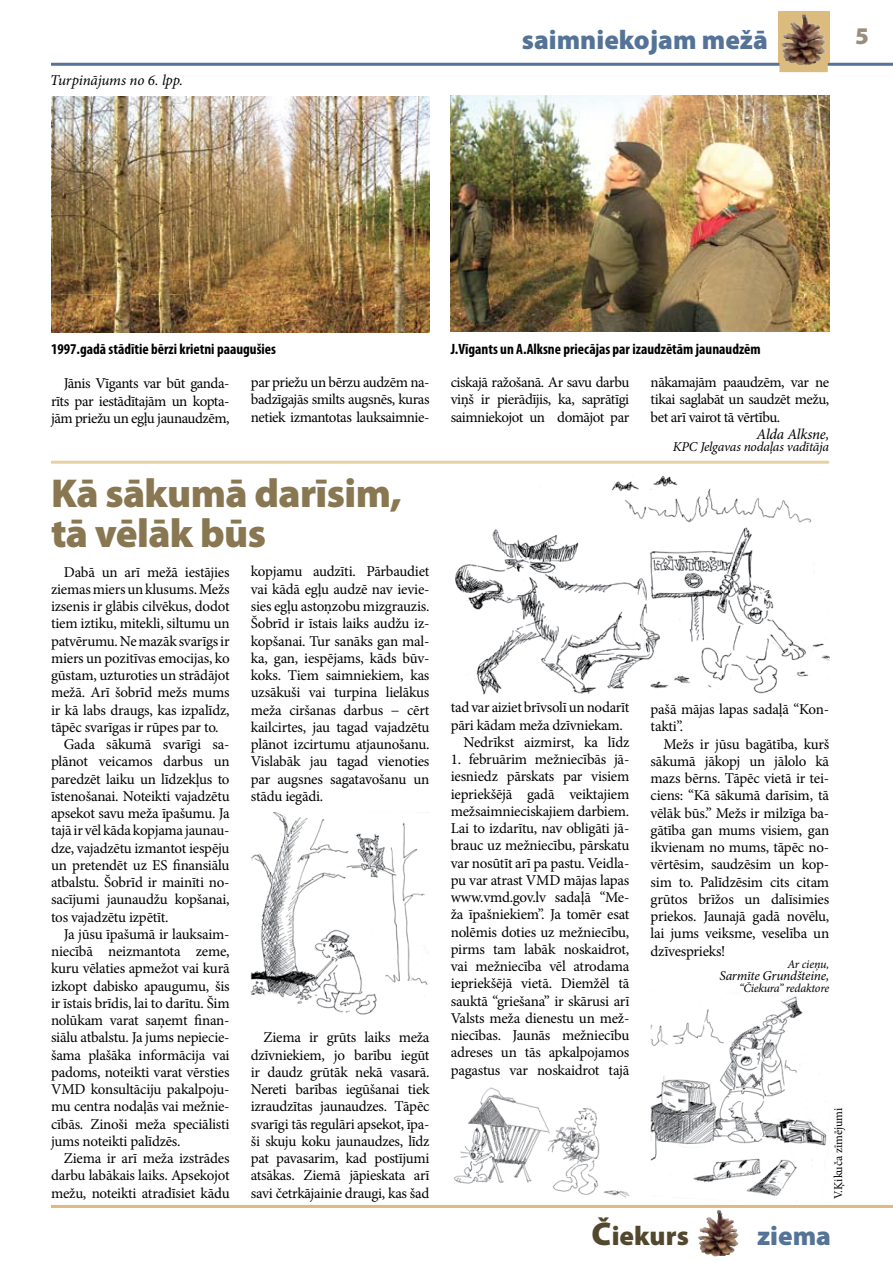
<style>
.page{position:relative;width:893px;height:1263px;background:#fff}
.page>*{position:absolute;margin:0;border:0;box-sizing:border-box;transform-origin:0 0}
.t1{font:900 40.5px/40.5px "Myriad Pro";letter-spacing:-.015em;color:#887751}
.t2{font:900 27px "Myriad Pro";color:#547397}
.t3{font:900 27px "Myriad Pro";color:#52482d}
.t4{font:900 24px "Myriad Pro";color:#988e7b}
.t5{font:15px/17.2px "Minion Pro";letter-spacing:-.02em;color:#000;text-align:justify}
.t6{font:700 condensed 15px "Myriad Pro";color:#000}
.t7{font:italic 15px "Minion Pro";letter-spacing:-.015em;color:#000}
.t8{font:italic 13.5px "Minion Pro";letter-spacing:-.015em;color:#000}
.t9{font:italic 12px "Minion Pro";letter-spacing:-.02em;color:#000}
.t10{font:12px "Minion Pro";color:#000}
.s1{font-size:33px}
</style>
<div class="page">
<hr style="left:51px;top:1205px;width:842px;height:3px;background:#dcbc7e">
<hr style="left:51px;top:63px;width:842px;height:3px;background:#547397">
<div style="left:778px;top:12px;width:51px;height:51px;background:#dcbc7e"></div>
<svg style="left:779px;top:14px;width:49px;height:58px"></svg>
<img style="left:783px;top:14px;width:20px;height:21px">
<img style="left:700px;top:1210px;width:18px;height:26px">
<img style="left:650px;top:996px;width:177px;height:200px">
<hr style="left:51px;top:461px;width:778px;height:3px;background:#dcbc7e">
<img style="left:455px;top:475px;width:374px;height:220px">
<img style="left:251px;top:813px;width:177px;height:202px">
<img style="left:454px;top:1087px;width:175px;height:111px">
<img style="left:451px;top:96px;width:378px;height:236px">
<img style="left:51px;top:96px;width:378px;height:237px">
<svg style="left:711px;top:1223px;width:20px;height:21px"></svg>
<p class="t7" style="left:50px;top:70px;width:134px">Turpinājums no 6. lpp.</p>
<h2 class="t2" style="left:522px;top:24px;width:247px">saimniekojam mežā</h2>
<h3 class="t4" style="left:855px;top:23px;width:15px">5</h3>
<p class="t6" style="left:51px;top:340px;width:226px">1997.gadā stādītie bērzi krietni paaugušies</p>
<p class="t6" style="left:451px;top:340px;width:311px">J.Vīgants un A.Alksne priecājas par izaudzētām jaunaudzēm</p>
<p class="t5" style="left:51px;top:375px;width:180px;text-indent:13px">Jānis Vīgants var būt ganda&shy;rīts par iestādītajām un kopta&shy;jām priežu un egļu jaunaudzēm,</p>
<p class="t5" style="left:251px;top:373px;width:180px">par priežu un bērzu audzēm na&shy;badzīgajās smilts augsnēs, kuras netiek izmantotas lauksaimnie-</p>
<p class="t5" style="left:451px;top:373px;width:180px">ciskajā ražošanā. Ar savu darbu viņš ir pierādījis, ka, saprātīgi saimniekojot un domājot par</p>
<p class="t5" style="left:651px;top:374px;width:180px">nākamajām paaudzēm, var ne tikai saglabāt un saudzēt mežu, bet arī vairot tā vērtību.</p>
<p class="t7" style="left:756px;top:424px;width:74px">Alda Alksne,</p>
<p class="t8" style="left:673px;top:437px;width:158px">KPC Jelgavas nodaļas vadītāja</p>
<h1 class="t1" style="left:51px;top:473px;width:352px">Kā sākumā darīsim, tā vēlāk būs</h1>
<p class="t5" style="left:251px;top:563px;width:180px">kopjamu audzīti. Pārbaudiet vai kādā egļu audzē nav ievie&shy;sies egļu astoņzobu mizgrauzis.<br>Šobrīd ir īstais laiks audžu iz&shy;kopšanai. Tur sanāks gan mal&shy;ka, gan, iespējams, kāds būv&shy;koks. Tiem saimniekiem, kas uzsākuši vai turpina lielākus meža ciršanas darbus − cērt kailcirtes, jau tagad vajadzētu plānot izcirtumu atjaunošanu.<br>Vislabāk jau tagad vienoties par augsnes sagatavošanu un stādu iegādi.</p>
<p class="t5" style="left:64px;top:563px;width:167px">Dabā un arī mežā iestājies</p>
<p class="t5" style="left:51px;top:580px;width:180px">ziemas miers un klusums. Mežs</p>
<p class="t5" style="left:51px;top:598px;width:180px">izsenis ir glābis cilvēkus, dodot</p>
<p class="t5" style="left:51px;top:615px;width:180px">tiem iztiku, mitekli, siltumu un</p>
<p class="t5" style="left:51px;top:632px;width:180px">patvērumu. Ne mazāk svarīgs ir</p>
<p class="t5" style="left:51px;top:649px;width:180px">miers un pozitīvas emocijas, ko</p>
<p class="t5" style="left:51px;top:667px;width:180px">gūstam, uzturoties un strādājot</p>
<p class="t5" style="left:51px;top:684px;width:180px">mežā. Arī šobrīd mežs mums</p>
<p class="t5" style="left:51px;top:701px;width:180px">ir kā labs draugs, kas izpalīdz,</p>
<p class="t5" style="left:51px;top:718px;width:169px">tāpēc svarīgas ir rūpes par to.</p>
<p class="t5" style="left:64px;top:736px;width:167px">Gada sākumā svarīgi sa-</p>
<p class="t5" style="left:51px;top:753px;width:180px">plānot veicamos darbus un</p>
<p class="t5" style="left:51px;top:770px;width:180px">paredzēt laiku un līdzekļus to</p>
<p class="t5" style="left:51px;top:787px;width:180px">īstenošanai. Noteikti vajadzētu</p>
<p class="t5" style="left:51px;top:805px;width:180px">apsekot savu meža īpašumu. Ja</p>
<p class="t5" style="left:51px;top:822px;width:180px">tajā ir vēl kāda kopjama jaunau-</p>
<p class="t5" style="left:51px;top:839px;width:180px">dze, vajadzētu izmantot iespēju</p>
<p class="t5" style="left:51px;top:856px;width:180px">un pretendēt uz ES finansiālu</p>
<p class="t5" style="left:51px;top:874px;width:180px">atbalstu. Šobrīd ir mainīti no-</p>
<p class="t5" style="left:51px;top:891px;width:180px">sacījumi jaunaudžu kopšanai,</p>
<p class="t5" style="left:51px;top:908px;width:119px">tos vajadzētu izpētīt.</p>
<p class="t5" style="left:64px;top:925px;width:167px">Ja jūsu īpašumā ir lauksaim-</p>
<p class="t5" style="left:51px;top:943px;width:180px">niecībā neizmantota zeme,</p>
<p class="t5" style="left:51px;top:960px;width:180px">kuru vēlaties apmežot vai kurā</p>
<p class="t5" style="left:51px;top:977px;width:180px">izkopt dabisko apaugumu, šis</p>
<p class="t5" style="left:51px;top:994px;width:180px">ir īstais brīdis, lai to darītu. Šim</p>
<p class="t5" style="left:51px;top:1012px;width:180px">nolūkam varat saņemt finan-</p>
<p class="t5" style="left:51px;top:1029px;width:180px">siālu atbalstu. Ja jums nepiecie-</p>
<p class="t5" style="left:51px;top:1046px;width:180px">šama plašāka informācija vai</p>
<p class="t5" style="left:51px;top:1063px;width:180px">padoms, noteikti varat vērsties</p>
<p class="t5" style="left:51px;top:1081px;width:180px">VMD konsultāciju pakalpoju-</p>
<p class="t5" style="left:51px;top:1098px;width:180px">mu centra nodaļās vai mežnie-</p>
<p class="t5" style="left:51px;top:1115px;width:180px">cībās. Zinoši meža speciālisti</p>
<p class="t5" style="left:51px;top:1132px;width:131px">jums noteikti palīdzēs.</p>
<p class="t5" style="left:64px;top:1150px;width:167px">Ziema ir arī meža izstrādes</p>
<p class="t5" style="left:51px;top:1167px;width:180px">darbu labākais laiks. Apsekojot</p>
<p class="t5" style="left:51px;top:1184px;width:180px">mežu, noteikti atradīsiet kādu</p>
<p class="t5" style="left:251px;top:1029px;width:180px;text-indent:13px">Ziema ir grūts laiks meža dzīvniekiem, jo barību iegūt ir daudz grūtāk nekā vasarā.<br>Nereti barības iegūšanai tiek izraudzītas jaunaudzes. Tāpēc svarīgi tās regulāri apsekot, īpa&shy;ši skuju koku jaunaudzes, līdz pat pavasarim, kad postījumi atsākas. Ziemā jāpieskata arī savi četrkājainie draugi, kas šad</p>
<p class="t5" style="left:451px;top:699px;width:180px">tad var aiziet brīvsolī un nodarīt</p>
<p class="t5" style="left:451px;top:716px;width:174px">pāri kādam meža dzīvniekam.</p>
<p class="t5" style="left:463px;top:733px;width:167px">Nedrīkst aizmirst, ka līdz</p>
<p class="t5" style="left:451px;top:751px;width:180px">1. februārim mežniecībās jā&shy;iesniedz pārskats par visiem iepriekšējā gadā veiktajiem mežsaimnieciskajiem darbiem.<br>Lai to izdarītu, nav obligāti jā&shy;brauc uz mežniecību, pārskatu var nosūtīt arī pa pastu. Veidla&shy;pu var atrast VMD mājas lapas www.vmd.gov.lv sadaļā “Me&shy;ža īpašniekiem”. Ja tomēr esat nolēmis doties uz mežniecību, pirms tam labāk noskaidrot, vai mežniecība vēl atrodama iepriekšējā vietā. Diemžēl tā sauktā “griešana” ir skārusi arī Valsts meža dienestu un mež&shy;niecības. Jaunās mežniecību adreses un tās apkalpojamos pagastus var noskaidrot tajā</p>
<p class="t5" style="left:651px;top:701px;width:180px">pašā mājas lapas sadaļā “Kon&shy;takti”.</p>
<p class="t5" style="left:651px;top:735px;width:180px;text-indent:13px">Mežs ir jūsu bagātība, kurš sākumā jākopj un jālolo kā mazs bērns. Tāpēc vietā ir tei&shy;ciens: “Kā sākumā darīsim, tā vēlāk būs.” Mežs ir milzīga ba&shy;gātība gan mums visiem, gan ikvienam no mums, tāpēc no&shy;vērtēsim, saudzēsim un kop&shy;sim to. Palīdzēsim cits citam grūtos brīžos un dalīsimies priekos. Jaunajā gadā novēlu, lai jums veiksme, veselība un dzīvesprieks!</p>
<p class="t9" style="left:787px;top:955px;width:43px">Ar cieņu,</p>
<p class="t8" style="left:719px;top:966px;width:111px">Sarmīte Grundšteine,</p>
<p class="t9" style="left:739px;top:979px;width:91px">“Čiekura” redaktore</p>
<p class="t10" style="left:830px;top:1199px;width:93px;rotate:-90deg">V.Ķikuča zīmējumi</p>
<h2 class="t3" style="left:592px;top:1220px;width:99px"><span class="s1">Č</span>iekurs</h2>
<h2 class="t2" style="left:757px;top:1220px;width:75px">ziema</h2>
</div>
